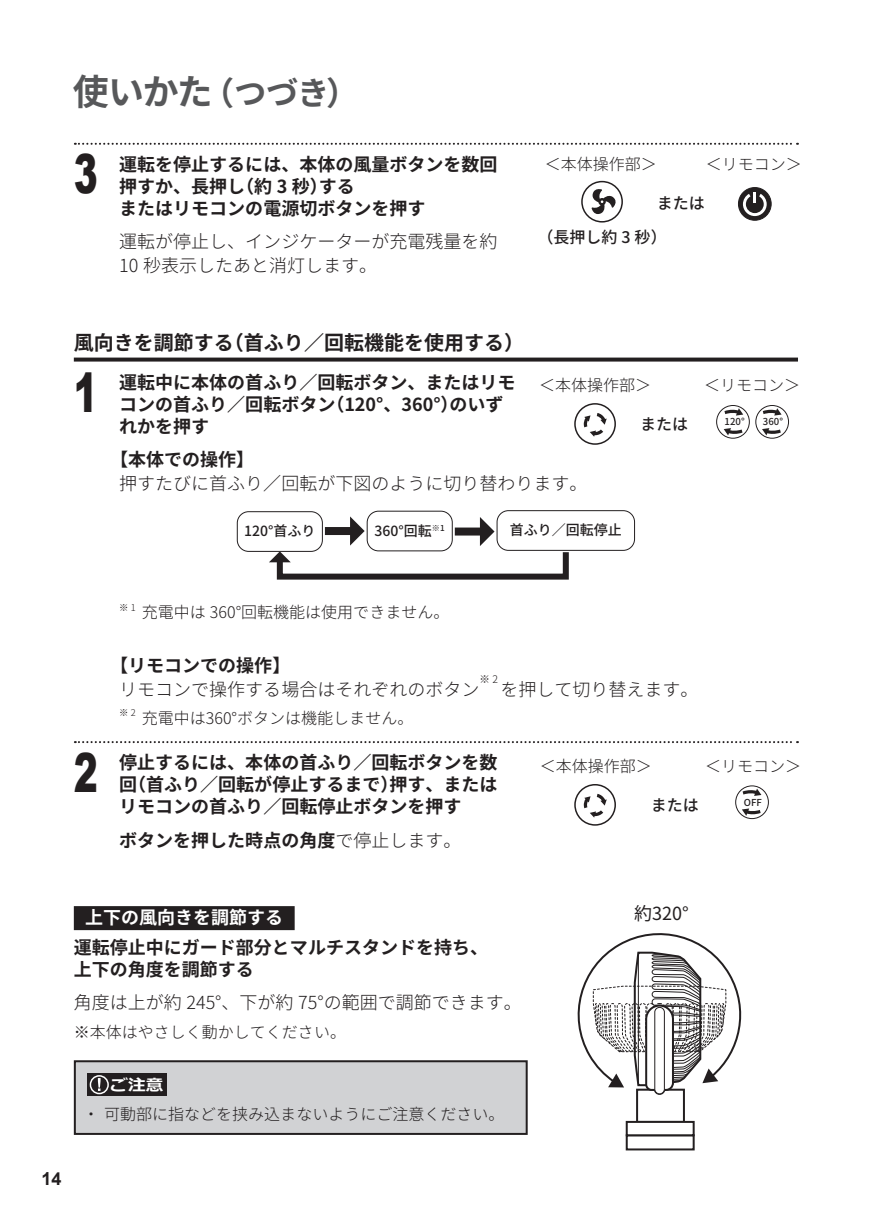
<style>
.page{position:relative;width:871px;height:1223px;background:#fff}
.page>*{position:absolute;margin:0;border:0;box-sizing:border-box;transform-origin:0 0}
.t1{font:900 54px "Arial";color:#231f20;scale:.67 1}
.t2{font:700 32.4px "Noto Sans CJ Kjp";color:#57585a}
.t3{font:700 20px "Noto Sans CJ Kjp";color:#231f20}
.t4{font:700 18px/22px "Noto Sans CJ Kjp";color:#231f20}
.t5{font:300 18px/24px "Noto Sans CJ Kjp";color:#231f20}
.t6{font:700 18px "Noto Sans CJ Kjp";color:#fff}
.t7{font:18px "Noto Sans CJ Kjp";color:#231f20}
.t8{font:700 18px "Arial";color:#231f20}
.t9{font:300 16px "Noto Sans CJ Kjp";color:#231f20}
.t10{font:500 16px/34px "Noto Sans CJ Kjp";color:#231f20}
.t11{font:700 16px "Meiryo";color:#fff;scale:1.1 1}
.t12{font:500 14px "Noto Sans CJ Kjp";color:#231f20}
.t13{font:300 10.4px "Noto Sans CJ Kjp";color:#231f20}
.t14{font:500 9.6px "Noto Sans CJ Kjp";color:#231f20}
.t15{font:300 9.4px "Noto Sans CJ Kjp";color:#231f20}
.s1{font-size:36px}
.s2{font-weight:300}
</style>
<div class="page">
<svg style="left:75px;top:143px;width:722px;height:2px"></svg>
<svg style="left:74px;top:357px;width:723px;height:4px;fill:#231f20"></svg>
<svg style="left:75px;top:741px;width:722px;height:2px"></svg>
<div style="left:74px;top:906px;width:220px;height:24px;background:#231f20"></div>
<div style="left:75px;top:1061px;width:451px;height:72px;background:#d1d2d4"></div>
<div style="left:87px;top:1073px;width:80px;height:23px;background:#231f20"></div>
<div style="left:90px;top:1075px;width:19px;height:19px;border:2px solid #fff;border-radius:50%"></div>
<svg style="left:98px;top:1078px;width:3px;height:12px"></svg>
<div style="left:74px;top:1060px;width:453px;height:74px;border:2px solid #231f20"></div>
<svg style="left:591px;top:188px;width:25px;height:26px"></svg>
<div style="left:581px;top:181px;width:42px;height:41px;border:2px solid #231f20;border-radius:50%"></div>
<div style="left:738px;top:187px;width:33px;height:33px;background:#231f20;border-radius:50%"></div>
<div style="left:738px;top:187px;width:33px;height:33px;border:1px solid #231f20;border-radius:50%"></div>
<svg style="left:742px;top:192px;width:24px;height:24px"></svg>
<div style="left:574px;top:403px;width:42px;height:42px;border:2px solid #231f20;border-radius:50%"></div>
<svg style="left:583px;top:413px;width:23px;height:24px"></svg>
<div style="left:716px;top:405px;width:33px;height:33px;border:1px solid #231f20;border-radius:50%"></div>
<div style="left:755px;top:405px;width:33px;height:33px;border:1px solid #231f20;border-radius:50%"></div>
<svg style="left:761px;top:428px;width:19px;height:7px"></svg>
<svg style="left:762px;top:408px;width:19px;height:7px"></svg>
<svg style="left:723px;top:428px;width:19px;height:7px"></svg>
<svg style="left:724px;top:408px;width:19px;height:7px"></svg>
<div style="left:237px;top:511px;width:86px;height:41px;border:1px solid #231f20;border-radius:11px"></div>
<div style="left:366px;top:510px;width:86px;height:41px;border:1px solid #231f20;border-radius:11px"></div>
<div style="left:496px;top:510px;width:139px;height:41px;border:1px solid #231f20;border-radius:11px"></div>
<svg style="left:269px;top:516px;width:302px;height:63px"></svg>
<div style="left:574px;top:784px;width:42px;height:41px;border:2px solid #231f20;border-radius:50%"></div>
<svg style="left:583px;top:793px;width:23px;height:24px"></svg>
<div style="left:735px;top:785px;width:33px;height:33px;border:1px solid #231f20;border-radius:50%"></div>
<svg style="left:741px;top:808px;width:19px;height:7px"></svg>
<svg style="left:742px;top:788px;width:19px;height:8px"></svg>
<div style="left:636px;top:1088px;width:48px;height:34px;border:2px solid #231f20"></div>
<svg style="left:577px;top:933px;width:165px;height:162px"></svg>
<div style="left:654px;top:1007px;width:10px;height:86px;background:#fff;border-radius:5px"></div>
<div style="left:654px;top:1006px;width:10px;height:88px;border:1px solid #231f20;border-radius:5px"></div>
<div style="left:625px;top:1134px;width:69px;height:16px;border:2px solid #231f20"></div>
<div style="left:625px;top:1120px;width:69px;height:16px;border:2px solid #231f20"></div>
<h2 class="t2" style="left:73px;top:74px;width:287px"><span class="s1">使いかた</span>（つづき）</h2>
<h1 class="t1" style="left:74px;top:135px;width:37px">3</h1>
<p class="t4" style="left:119px;top:154px;width:379px">運転を停止するには、本体の風量ボタンを数回押すか、長押し（約 3 秒）する<br>またはリモコンの電源切ボタンを押す</p>
<p class="t5" style="left:119px;top:230px;width:379px">運転が停止し、インジケーターが充電残量を約<br>10 秒表示したあと消灯します。</p>
<p class="t9" style="left:544px;top:155px;width:113px">＜本体操作部＞</p>
<p class="t9" style="left:705px;top:155px;width:97px">＜リモコン＞</p>
<p class="t10" style="left:537px;top:187px;width:169px;text-indent:119px">または（長押し約 3 秒）</p>
<p class="t3" style="left:74px;top:331px;width:452px">風向きを調節する（首ふり／回転機能を使用する）</p>
<h1 class="t1" style="left:74px;top:353px;width:37px">1</h1>
<p class="t4" style="left:119px;top:372px;width:397px">運転中に本体の首ふり／回転ボタン、またはリモコンの首ふり／回転ボタン（120°、360°）のいずれかを押す</p>
<p class="t4" style="left:110px;top:449px;width:145px">【本体での操作】</p>
<p class="t5" style="left:119px;top:472px;width:469px">押すたびに首ふり／回転が下図のように切り替わります。</p>
<p class="t9" style="left:539px;top:376px;width:113px">＜本体操作部＞</p>
<p class="t9" style="left:704px;top:376px;width:97px">＜リモコン＞</p>
<p class="t10" style="left:640px;top:407px;width:49px">または</p>
<p class="t14" style="left:724px;top:416px;width:22px">120°</p>
<p class="t14" style="left:762px;top:416px;width:22px">360°</p>
<p class="t12" style="left:244px;top:523px;width:73px">120°首ふり</p>
<p class="t12" style="left:374px;top:523px;width:72px">360°回転<sup>※1</sup></p>
<p class="t12" style="left:509px;top:522px;width:113px">首ふり／回転停止</p>
<p class="t15" style="left:119px;top:602px;width:18px">※ 1</p>
<p class="t9" style="left:142px;top:603px;width:309px">充電中は 360°回転機能は使用できません。</p>
<p class="t4" style="left:110px;top:654px;width:181px">【リモコンでの操作】</p>
<p class="t5" style="left:119px;top:677px;width:361px">リモコンで操作する場合はそれぞれのボタン</p>
<p class="t13" style="left:479px;top:673px;width:20px">※2</p>
<p class="t5" style="left:500px;top:677px;width:199px">を押して切り替えます。</p>
<p class="t15" style="left:119px;top:707px;width:18px">※ 2</p>
<p class="t9" style="left:142px;top:708px;width:273px">充電中は360°ボタンは機能しません。</p>
<h1 class="t1" style="left:74px;top:733px;width:37px">2</h1>
<p class="t4" style="left:119px;top:752px;width:379px;text-align:justify">停止するには、本体の首ふり／回転ボタンを数回（首ふり／回転が停止するまで）押す、またはリモコンの首ふり／回転停止ボタンを押す</p>
<p class="t4" style="left:119px;top:829px;width:343px">ボタンを押した時点の角度<span class="s2">で停止します。</span></p>
<p class="t9" style="left:539px;top:757px;width:113px">＜本体操作部＞</p>
<p class="t9" style="left:705px;top:757px;width:97px">＜リモコン＞</p>
<p class="t10" style="left:650px;top:788px;width:49px">または</p>
<p class="t14" style="left:743px;top:796px;width:20px">OFF</p>
<p class="t6" style="left:85px;top:907px;width:199px">上下の風向きを調節する</p>
<p class="t4" style="left:74px;top:936px;width:415px">運転停止中にガード部分とマルチスタンドを持ち、上下の角度を調節する</p>
<p class="t5" style="left:74px;top:991px;width:449px">角度は上が約 245°、下が約 75°の範囲で調節できます。</p>
<p class="t9" style="left:74px;top:1023px;width:274px">※本体はやさしく動かしてください。</p>
<p class="t11" style="left:111px;top:1073px;width:50px">ご注意</p>
<p class="t9" style="left:83px;top:1104px;width:423px">・ 可動部に指などを挟み込まないようにご注意ください。</p>
<p class="t8" style="left:41px;top:1166px;width:22px">14</p>
<p class="t7" style="left:634px;top:903px;width:56px">約320°</p>
</div>
